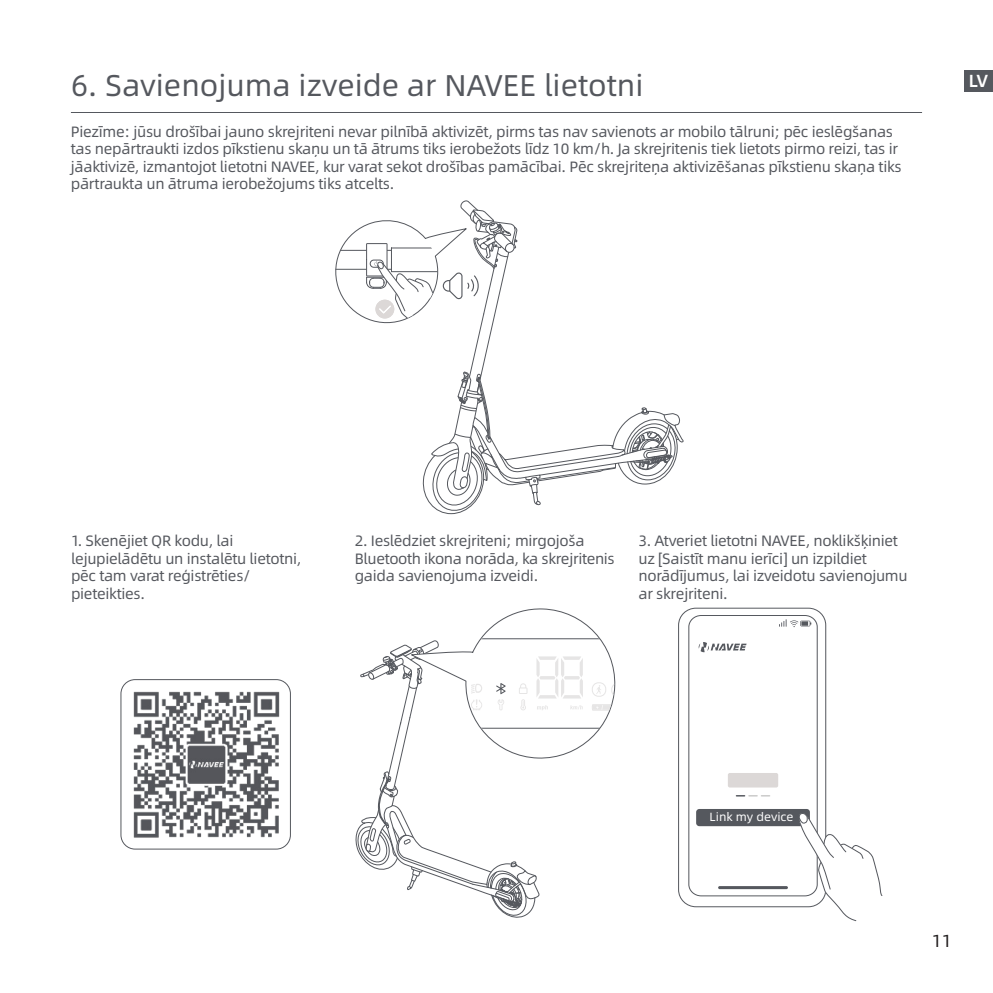
<style>
.page{position:relative;width:993px;height:993px;background:#fff}
.page>*{position:absolute;margin:0;border:0;box-sizing:border-box;transform-origin:0 0}
.t1{font:30px "Alibaba Sans";color:#55585e}
.t2{font:17.5px "Alibaba Sans";color:#231f20}
.t3{font:500 17.5px "Alibaba Pu Hui Ti";color:#fff}
.content_EN{font:15px/17.5px "Alibaba Sans";letter-spacing:-.02em;color:#55585e}
.t4{font:11.75px "Alibaba Sans";color:#fff}
</style>
<div class="page">
<div style="left:963px;top:70px;width:29px;height:22px;background:#55585e"></div>
<hr style="left:71px;top:112px;width:850px;height:1px;background:#55585e">
<svg style="left:335px;top:200px;width:348px;height:314px"></svg>
<svg style="left:355px;top:608px;width:261px;height:310px"></svg>
<img style="left:133px;top:691px;width:147px;height:147px">
<div style="left:120px;top:679px;width:171px;height:170px;border:1px solid #55585e;border-radius:14px"></div>
<div style="left:696px;top:808px;width:113px;height:17px;background:#55585e;border-radius:3px"></div>
<div style="left:727px;top:772px;width:51px;height:15px;background:#dcd8d7;border-radius:2px"></div>
<div style="left:678px;top:607px;width:147px;height:299px;border:1px solid #55585e;border-radius:17px"></div>
<div style="left:688px;top:615px;width:129px;height:281px;border:1px solid #55585e;border-radius:12px"></div>
<svg style="left:797px;top:810px;width:85px;height:110px"></svg>
<svg style="left:736px;top:795px;width:33px;height:1px"></svg>
<svg style="left:698px;top:642px;width:48px;height:10px"></svg>
<svg style="left:779px;top:619px;width:32px;height:8px"></svg>
<hr style="left:717px;top:885px;width:70px;height:3px;background:#55585e;border-radius:2px">
<p class="t1" style="left:71px;top:63px;width:573px">6. Savienojuma izveide ar NAVEE lietotni</p>
<p class="content_EN" style="left:71px;top:122px;width:832px">Piezīme: jūsu drošībai jauno skrejriteni nevar pilnībā aktivizēt, pirms tas nav savienots ar mobilo tālruni; pēc ieslēgšanas tas nepārtraukti izdos pīkstienu skaņu un tā ātrums tiks ierobežots līdz 10 km/h. Ja skrejritenis tiek lietots pirmo reizi, tas ir jāaktivizē, izmantojot lietotni NAVEE, kur varat sekot drošības pamācībai. Pēc skrejriteņa aktivizēšanas pīkstienu skaņa tiks pārtraukta un ātruma ierobežojums tiks atcelts.</p>
<p class="t3" style="left:968px;top:67px;width:21px">LV</p>
<p class="content_EN" style="left:71px;top:531px;width:232px">1. Skenējiet QR kodu, lai lejupielādētu un instalētu lietotni, pēc tam varat reģistrēties/ pieteikties.</p>
<p class="content_EN" style="left:354px;top:531px;width:261px">2. Ieslēdziet skrejriteni; mirgojoša<br>Bluetooth ikona norāda, ka skrejritenis gaida savienojuma izveidi.</p>
<p class="content_EN" style="left:638px;top:531px;width:271px">3. Atveriet lietotni NAVEE, noklikšķiniet uz [Saistīt manu ierīci] un izpildiet norādījumus, lai izveidotu savienojumu ar skrejriteni.</p>
<p class="t4" style="left:709px;top:807px;width:85px">Link my device</p>
<p class="t2" style="left:931px;top:927px;width:22px">11</p>
</div>
